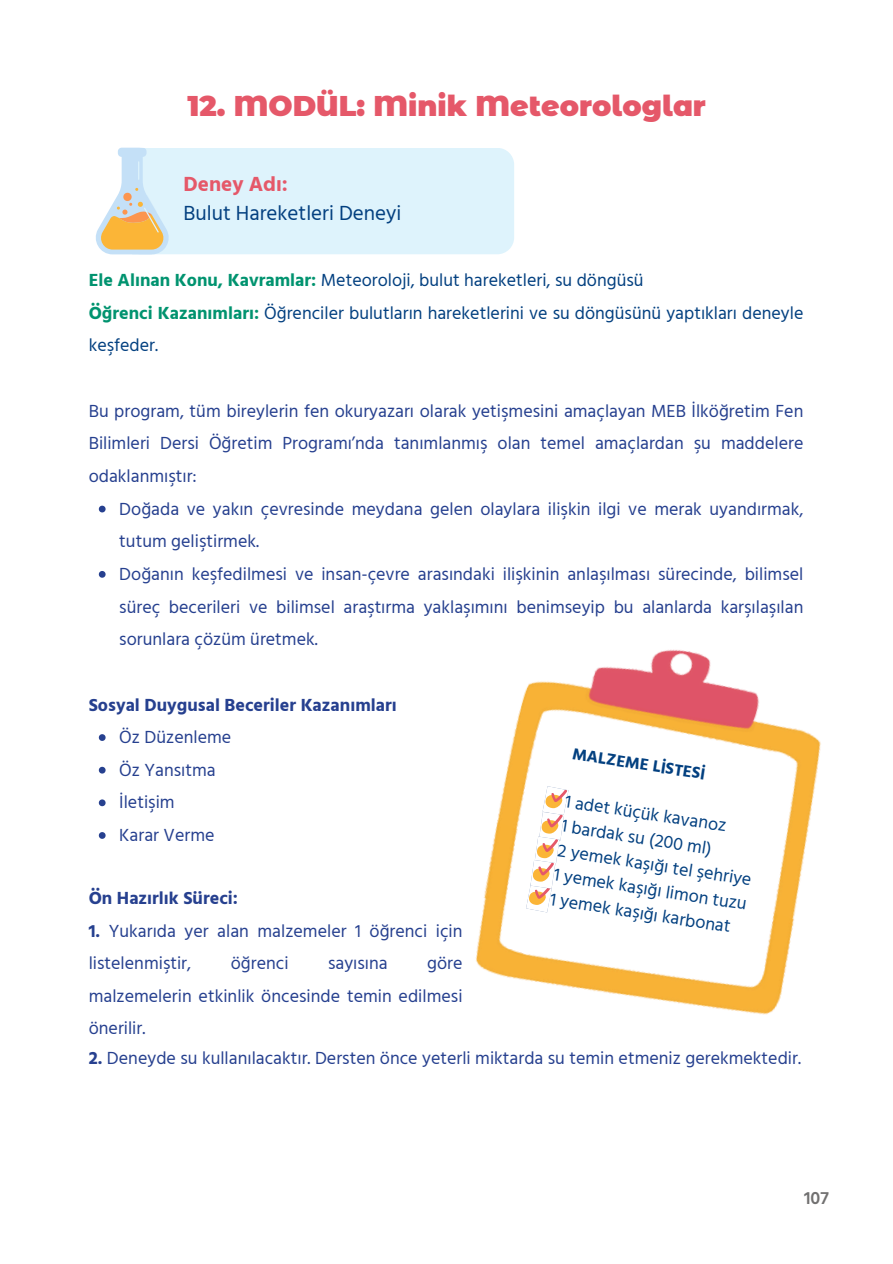
<style>
.page{position:relative;width:893px;height:1264px;background:#fff}
.page>*{position:absolute;margin:0;border:0;box-sizing:border-box;transform-origin:0 0}
.t1{font:900 28.5px "Montserrat Alternates";color:#e55869}
.t2{font:21px/29.2px "Hind";color:#034080}
.t3{font:18px/32.7px "Hind";color:#26408f;text-align:justify}
.t4{font:18px/32.7px "Hind";color:#034080}
.t5{font:700 18px "Hind";color:#26408f}
.t6{font:600 18px "Hind";color:#717070}
.t7{font:700 16.5px "Hind";color:#034080}
.s1{font-weight:700;color:#e55869}
.s2{font-weight:700;color:#00936f}
.s3{font-weight:700}
</style>
<div class="page">
<svg style="left:95px;top:147px;width:419px;height:108px;background:#dfeff3"></svg>
<svg style="left:99px;top:505px;width:7px;height:7px"></svg>
<svg style="left:99px;top:571px;width:7px;height:6px"></svg>
<svg style="left:99px;top:734px;width:7px;height:7px"></svg>
<svg style="left:99px;top:766px;width:7px;height:7px"></svg>
<svg style="left:99px;top:799px;width:7px;height:7px"></svg>
<svg style="left:99px;top:832px;width:7px;height:6px"></svg>
<img style="left:499px;top:649px;width:322px;height:163px">
<svg style="left:526px;top:786px;width:42px;height:26px"></svg>
<img style="left:475px;top:812px;width:337px;height:203px">
<p class="t1" style="left:187px;top:88px;width:520px">12. MODÜL: Minik Meteorologlar</p>
<p class="t2" style="left:183px;top:169px;width:219px"><span class="s1">Deney Adı:<br></span>Bulut Hareketleri Deneyi</p>
<h1 class="t4" style="left:89px;top:264px;width:556px"><span class="s2">Ele Alınan Konu, Kavramlar:</span> Meteoroloji, bulut hareketleri, su döngüsü</h1>
<p class="t4" style="left:89px;top:296px;width:716px"><span class="s2">Öğrenci Kazanımları:</span> Öğrenciler bulutların hareketlerini ve su döngüsünü yaptıkları deneyle keşfeder.</p>
<h2 class="t3" style="left:89px;top:394px;width:716px">Bu program, tüm bireylerin fen okuryazarı olarak yetişmesini amaçlayan MEB İlköğretim Fen Bilimleri Dersi Öğretim Programı’nda tanımlanmış olan temel amaçlardan şu maddelere odaklanmıştır:</h2>
<p class="t3" style="left:119px;top:492px;width:685px">Doğada ve yakın çevresinde meydana gelen olaylara ilişkin ilgi ve merak uyandırmak, tutum geliştirmek.</p>
<p class="t3" style="left:119px;top:557px;width:685px">Doğanın keşfedilmesi ve insan-çevre arasındaki ilişkinin anlaşılması sürecinde, bilimsel süreç becerileri ve bilimsel araştırma yaklaşımını benimseyip bu alanlarda karşılaşılan sorunlara çözüm üretmek.</p>
<p class="t5" style="left:89px;top:693px;width:309px">Sosyal Duygusal Beceriler Kazanımları</p>
<p class="t3" style="left:119px;top:720px;width:113px">Öz Düzenleme</p>
<p class="t3" style="left:119px;top:753px;width:98px">Öz Yansıtma</p>
<h4 class="t3" style="left:119px;top:786px;width:57px">İletişim</h4>
<p class="t3" style="left:119px;top:818px;width:97px">Karar Verme</p>
<p class="t7" style="left:574px;top:743px;width:136px;rotate:9deg">MALZEME LİSTESİ</p>
<p class="t4" style="left:568px;top:784px;width:164px;rotate:9deg">1 adet küçük kavanoz</p>
<p class="t4" style="left:560px;top:833px;width:197px;rotate:9deg">2 yemek kaşığı tel şehriye</p>
<h3 class="t4" style="left:564px;top:808px;width:153px;rotate:9deg">1 bardak su (200 ml)</h3>
<p class="t4" style="left:556px;top:857px;width:196px;rotate:9deg">1 yemek kaşığı limon tuzu</p>
<p class="t5" style="left:89px;top:887px;width:151px">Ön Hazırlık Süreci:</p>
<p class="t3" style="left:89px;top:914px;width:375px"><span class="s3">1.</span> Yukarıda yer alan malzemeler 1 öğrenci için listelenmiştir,</p>
<p class="t4" style="left:553px;top:882px;width:184px;rotate:9deg">1 yemek kaşığı karbonat</p>
<p class="t3" style="left:231px;top:946px;width:59px">öğrenci</p>
<p class="t3" style="left:328px;top:946px;width:61px">sayısına</p>
<p class="t3" style="left:89px;top:946px;width:375px;text-indent:338px">göre malzemelerin etkinlik öncesinde temin edilmesi önerilir.</p>
<p class="t3" style="left:89px;top:1041px;width:713px"><span class="s3">2.</span> Deneyde su kullanılacaktır. Dersten önce yeterli miktarda su temin etmeniz gerekmektedir.</p>
<p class="t6" style="left:804px;top:1187px;width:26px">107</p>
</div>
